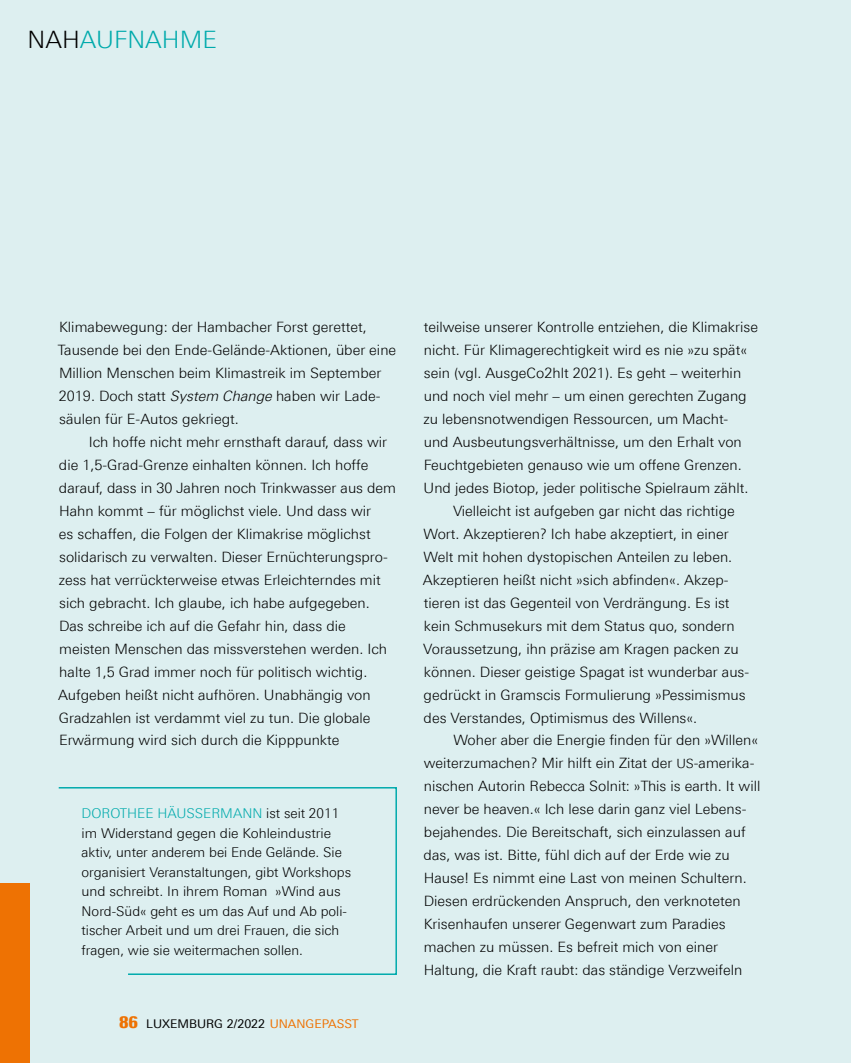
<style>
.page{position:relative;width:851px;height:1063px;background:#fff}
.page>*{position:absolute;margin:0;border:0;box-sizing:border-box;transform-origin:0 0}
.t1{font:300 24px "Linotype Univers 330";color:#00aaac}
.KUNST_fließ{font:300 14.25px/23px "Linotype Univers 330";color:#000}
.KUNST_fließ_oE{font:300 14.25px/23px "Linotype Univers 330";color:#000}
.Bio{font:300 13.5px/19.5px "Linotype Univers 330";color:#000}
.t2{font:12px "Linotype Univers 430";color:#000}
.s1{color:#000}
.s2{font-style:italic}
.s3{color:#00aaac}
.s4{font-family:"Linotype Univers 920 Cn X Black";font-size:16.5px;color:#ee7203}
.s5{color:#ee7203}
.s6{font-size:12.75px}
</style>
<div class="page">
<hr style="left:850px;top:0;width:1px;height:1063px;background:#ddeff0">
<div style="left:0;top:0;width:850px;height:1063px;background:#ddeff0"></div>
<svg style="left:58px;top:787px;width:339px;height:188px"></svg>
<div style="left:0;top:883px;width:30px;height:180px;background:#ee7203"></div>
<h1 class="t1" style="left:28px;top:25px;width:191px"><span class="s1">NAH</span>AUFNAHME</h1>
<p class="KUNST_fließ_oE" style="left:58px;top:316px;width:340px">Klimabewegung: der Hambacher Forst gerettet, Tausende bei den Ende-Gelände-Aktionen, über eine Million Menschen beim Klimastreik im September 2019. Doch statt <span class="s2">System Change</span> haben wir Lade&shy;säulen für E-Autos gekriegt.</p>
<p class="KUNST_fließ" style="left:58px;top:430px;width:339px;text-indent:31px">Ich hoffe nicht mehr ernsthaft darauf, dass wir die 1,5-Grad-Grenze einhalten können. Ich hoffe darauf, dass in 30 Jahren noch Trinkwasser aus dem Hahn kommt – für möglichst viele. Und dass wir<br>es schaffen, die Folgen der Klimakrise möglichst solidarisch zu verwalten. Dieser Ernüchterungspro&shy;zess hat verrückterweise etwas Erleichterndes mit sich gebracht. Ich glaube, ich habe aufgegeben.<br>Das schreibe ich auf die Gefahr hin, dass die meisten Menschen das missverstehen werden. Ich halte 1,5 Grad immer noch für politisch wichtig.<br>Aufgeben heißt nicht aufhören. Unabhängig von Gradzahlen ist verdammt viel zu tun. Die globale Erwärmung wird sich durch die Kipppunkte</p>
<p class="Bio" style="left:82px;top:803px;width:271px"><span class="s3">DOROTHEE HÄUSSERMANN</span> ist seit 2011 im Widerstand gegen die Kohleindustrie aktiv, unter anderem bei Ende Gelände. Sie organisiert Veranstaltungen, gibt Workshops und schreibt. In ihrem Roman »Wind aus Nord-Süd« geht es um das Auf und Ab poli&shy;tischer Arbeit und um drei Frauen, die sich fragen, wie sie weitermachen sollen.</p>
<p class="t2" style="left:119px;top:1017px;width:241px"><span class="s4">86</span> LUXEMBURG 2/2022 <span class="s5">UNANGEPASST</span></p>
<p class="KUNST_fließ" style="left:423px;top:316px;width:336px">teilweise unserer Kontrolle entziehen, die Klimakrise nicht. Für Klimagerechtigkeit wird es nie »zu spät« sein (vgl. AusgeCo2hlt 2021). Es geht – weiterhin und noch viel mehr – um einen gerechten Zugang zu lebensnotwendigen Ressourcen, um Macht-<br>und Ausbeutungsverhältnisse, um den Erhalt von Feuchtgebieten genauso wie um offene Grenzen.<br>Und jedes Biotop, jeder politische Spielraum zählt.</p>
<p class="KUNST_fließ" style="left:423px;top:499px;width:328px;text-indent:30px">Vielleicht ist aufgeben gar nicht das richtige Wort. Akzeptieren? Ich habe akzeptiert, in einer Welt mit hohen dystopischen Anteilen zu leben.<br>Akzeptieren heißt nicht »sich abfinden«. Akzep&shy;tieren ist das Gegenteil von Verdrängung. Es ist kein Schmusekurs mit dem Status quo, sondern Voraussetzung, ihn präzise am Kragen packen zu können. Dieser geistige Spagat ist wunderbar aus&shy;gedrückt in Gramscis Formulierung »Pessimismus des Verstandes, Optimismus des Willens«.</p>
<p class="KUNST_fließ" style="left:423px;top:729px;width:338px;text-indent:30px">Woher aber die Energie finden für den »Willen« weiterzumachen? Mir hilft ein Zitat der <span class="s6">US</span>-amerika&shy;nischen Autorin Rebecca Solnit: »This is earth. It will never be heaven.« Ich lese darin ganz viel Lebens&shy;bejahendes. Die Bereitschaft, sich einzulassen auf das, was ist. Bitte, fühl dich auf der Erde wie zu Hause! Es nimmt eine Last von meinen Schultern.<br>Diesen erdrückenden Anspruch, den verknoteten Krisenhaufen unserer Gegenwart zum Paradies machen zu müssen. Es befreit mich von einer Haltung, die Kraft raubt: das ständige Verzweifeln</p>
</div>
